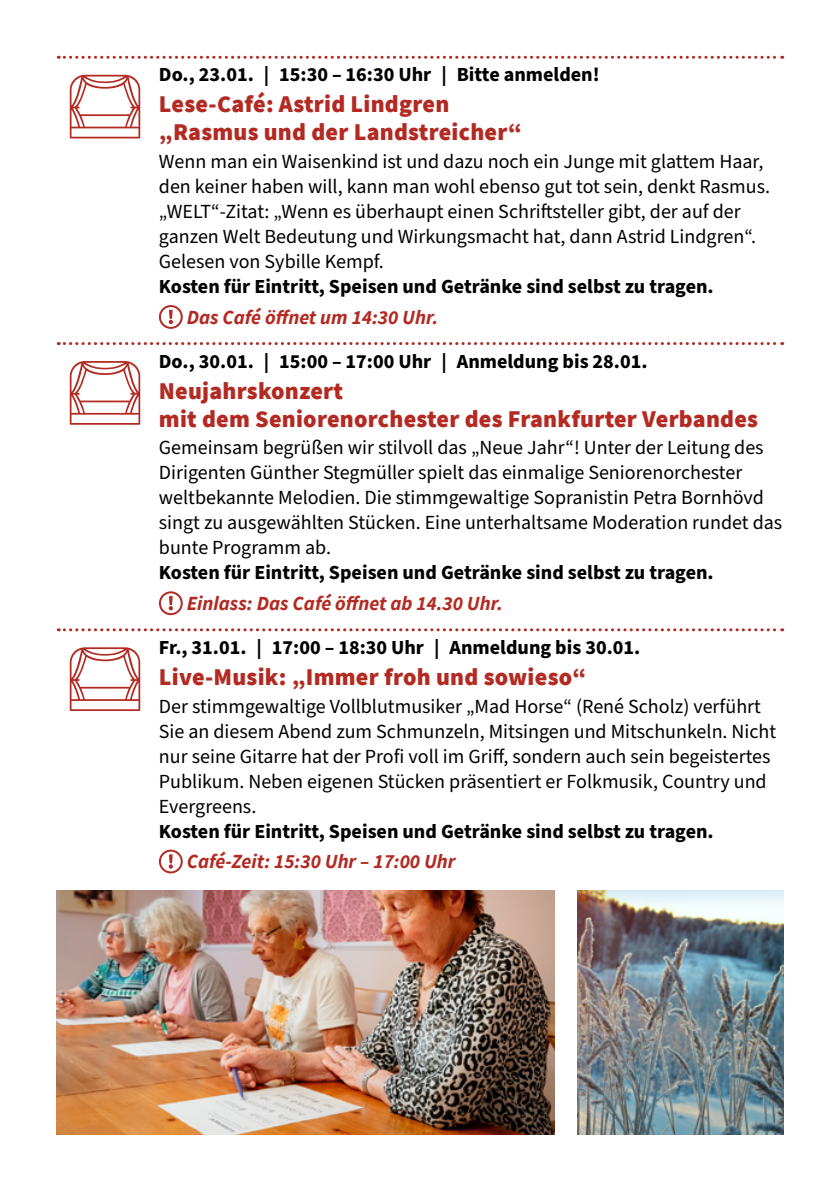
<style>
.page{position:relative;width:840px;height:1191px;background:#fff}
.page>*{position:absolute;margin:0;border:0;box-sizing:border-box;transform-origin:0 0}
.t1{font:900 24px/28px "Source Sans Pro";letter-spacing:.01em;color:#b32a22}
.t2{font:20px/25px "Source Sans Pro";color:#000}
.t3{font:700 20px "Source Sans Pro";color:#000}
.t4{font:italic 700 20px "Source Sans Pro";color:#b32a22}
</style>
<div class="page">
<svg style="left:58px;top:56px;width:724px;height:3px"></svg>
<svg style="left:58px;top:342px;width:724px;height:3px"></svg>
<svg style="left:58px;top:628px;width:724px;height:3px"></svg>
<svg style="left:169px;top:310px;width:4px;height:14px"></svg>
<div style="left:159px;top:305px;width:24px;height:24px;border:2px solid #b32a22;border-radius:50%"></div>
<svg style="left:169px;top:596px;width:4px;height:14px"></svg>
<div style="left:159px;top:591px;width:24px;height:24px;border:2px solid #b32a22;border-radius:50%"></div>
<svg style="left:169px;top:854px;width:4px;height:14px"></svg>
<div style="left:159px;top:849px;width:24px;height:24px;border:2px solid #b32a22;border-radius:50%"></div>
<img style="left:577px;top:890px;width:205px;height:244px">
<img style="left:57px;top:890px;width:497px;height:244px">
<p class="t3" style="left:159px;top:61px;width:442px">Do., 23.01. | 15:30 – 16:30 Uhr | Bitte anmelden!</p>
<p class="t1" style="left:159px;top:90px;width:364px">Lese-Café: Astrid Lindgren „Rasmus und der Landstreicher“</p>
<p class="t2" style="left:159px;top:150px;width:612px">Wenn man ein Waisenkind ist und dazu noch ein Junge mit glattem Haar, den keiner haben will, kann man wohl ebenso gut tot sein, denkt Rasmus. „WELT“-Zitat: „Wenn es überhaupt einen Schriftsteller gibt, der auf der ganzen Welt Bedeutung und Wirkungsmacht hat, dann Astrid Lindgren“.<br>Gelesen von Sybille Kempf.</p>
<p class="t3" style="left:159px;top:273px;width:556px">Kosten für Eintritt, Speisen und Getränke sind selbst zu tragen.</p>
<p class="t4" style="left:187px;top:304px;width:253px">Das Café öffnet um 14:30 Uhr.</p>
<p class="t3" style="left:159px;top:347px;width:490px">Do., 30.01. | 15:00 – 17:00 Uhr | Anmeldung bis 28.01.</p>
<p class="t1" style="left:159px;top:376px;width:600px">Neujahrskonzert<br>mit dem Seniorenorchester des Frankfurter Verbandes</p>
<p class="t2" style="left:159px;top:436px;width:624px">Gemeinsam begrüßen wir stilvoll das „Neue Jahr“! Unter der Leitung des Dirigenten Günther Stegmüller spielt das einmalige Seniorenorchester weltbekannte Melodien. Die stimmgewaltige Sopranistin Petra Bornhövd singt zu ausgewählten Stücken. Eine unterhaltsame Moderation rundet das bunte Programm ab.</p>
<p class="t3" style="left:159px;top:559px;width:556px">Kosten für Eintritt, Speisen und Getränke sind selbst zu tragen.</p>
<p class="t4" style="left:187px;top:590px;width:317px">Einlass: Das Café öffnet ab 14.30 Uhr.</p>
<p class="t3" style="left:159px;top:634px;width:482px">Fr., 31.01. | 17:00 – 18:30 Uhr | Anmeldung bis 30.01.</p>
<p class="t1" style="left:159px;top:662px;width:429px">Live-Musik: „Immer froh und sowieso“</p>
<p class="t2" style="left:159px;top:694px;width:618px">Der stimmgewaltige Vollblutmusiker „Mad Horse“ (René Scholz) verführt Sie an diesem Abend zum Schmunzeln, Mitsingen und Mitschunkeln. Nicht nur seine Gitarre hat der Profi voll im Griff, sondern auch sein begeistertes Publikum. Neben eigenen Stücken präsentiert er Folkmusik, Country und Evergreens.</p>
<p class="t3" style="left:159px;top:817px;width:556px">Kosten für Eintritt, Speisen und Getränke sind selbst zu tragen.</p>
<p class="t4" style="left:187px;top:848px;width:270px">Café-Zeit: 15:30 Uhr – 17:00 Uhr</p>
</div>
